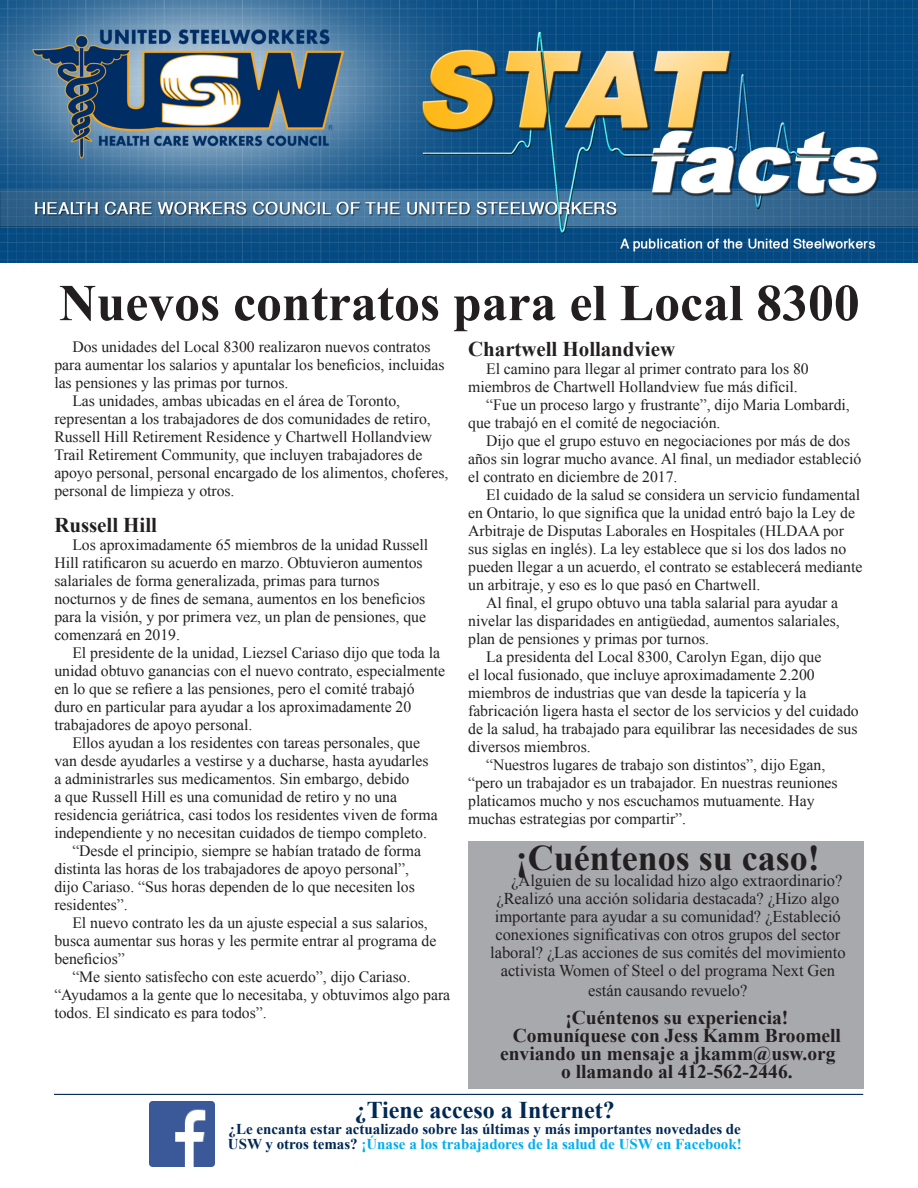
<style>
.page{position:relative;width:918px;height:1188px;background:#fff}
.page>*{position:absolute;margin:0;border:0;box-sizing:border-box;transform-origin:0 0}
.t1{font:700 51.75px "Times New Roman";color:#231f20}
.t2{font:700 36px "Times New Roman";color:#231f20}
.t3{font:700 24px "Times New Roman";color:#002855}
.t4{font:700 21px "Times New Roman";letter-spacing:-.005em;color:#231f20}
.t5{font:700 19.5px/18px "Times New Roman";letter-spacing:-.005em;color:#231f20;text-align:right}
.t6{font:16.5px "Times New Roman";letter-spacing:-.005em;color:#231f20}
.t7{font:15.75px/18px "Times New Roman";letter-spacing:-.005em;color:#231f20}
.t8{font:700 15px/15.8px "Times New Roman";color:#002855}
.s1{color:#00aeef}
</style>
<div class="page">
<img style="left:1px;top:0;width:917px;height:262px">
<hr style="left:54px;top:1094px;width:809px;height:1px;background:#002855">
<img style="left:150px;top:1102px;width:65px;height:64px">
<div style="left:469px;top:841px;width:395px;height:247px;background:#a8a9ad"></div>
<p class="t1" style="left:59px;top:267px;width:802px">Nuevos contratos para el Local 8300</p>
<p class="t7" style="left:54px;top:338px;width:392px;text-indent:18px">Dos unidades del Local 8300 realizaron nuevos contratos para aumentar los salarios y apuntalar los beneficios, incluidas las pensiones y las primas por turnos.</p>
<p class="t7" style="left:54px;top:392px;width:395px;text-indent:18px">Las unidades, ambas ubicadas en el área de Toronto, representan a los trabajadores de dos comunidades de retiro, Russell Hill Retirement Residence y Chartwell Hollandview Trail Retirement Community, que incluyen trabajadores de apoyo personal, personal encargado de los alimentos, choferes, personal de limpieza y otros.</p>
<p class="t4" style="left:54px;top:511px;width:104px">Russell Hill</p>
<p class="t7" style="left:54px;top:536px;width:375px;text-indent:18px">Los aproximadamente 65 miembros de la unidad Russell Hill ratificaron su acuerdo en marzo. Obtuvieron aumentos salariales de forma generalizada, primas para turnos nocturnos y de fines de semana, aumentos en los beneficios para la visión, y por primera vez, un plan de pensiones, que comenzará en 2019.</p>
<p class="t7" style="left:54px;top:644px;width:392px;text-indent:18px">El presidente de la unidad, Liezsel Cariaso dijo que toda la unidad obtuvo ganancias con el nuevo contrato, especialmente en lo que se refiere a las pensiones, pero el comité trabajó duro en particular para ayudar a los aproximadamente 20 trabajadores de apoyo personal.</p>
<p class="t7" style="left:54px;top:734px;width:385px;text-indent:18px">Ellos ayudan a los residentes con tareas personales, que van desde ayudarles a vestirse y a ducharse, hasta ayudarles a administrarles sus medicamentos. Sin embargo, debido<br>a que Russell Hill es una comunidad de retiro y no una residencia geriátrica, casi todos los residentes viven de forma independiente y no necesitan cuidados de tiempo completo.</p>
<p class="t7" style="left:54px;top:842px;width:368px;text-indent:18px">“Desde el principio, siempre se habían tratado de forma distinta las horas de los trabajadores de apoyo personal”, dijo Cariaso. “Sus horas dependen de lo que necesiten los residentes”.</p>
<p class="t7" style="left:54px;top:914px;width:384px;text-indent:18px">El nuevo contrato les da un ajuste especial a sus salarios, busca aumentar sus horas y les permite entrar al programa de beneficios”</p>
<p class="t7" style="left:54px;top:968px;width:397px;text-indent:18px">“Me siento satisfecho con este acuerdo”, dijo Cariaso. “Ayudamos a la gente que lo necesitaba, y obtuvimos algo para todos. El sindicato es para todos”.</p>
<p class="t4" style="left:468px;top:334px;width:208px">Chartwell Hollandview</p>
<p class="t7" style="left:468px;top:359px;width:342px;text-indent:18px">El camino para llegar al primer contrato para los 80 miembros de Chartwell Hollandview fue más difícil.</p>
<p class="t7" style="left:468px;top:395px;width:383px;text-indent:18px">“Fue un proceso largo y frustrante”, dijo Maria Lombardi, que trabajó en el comité de negociación.</p>
<p class="t7" style="left:468px;top:431px;width:395px;text-indent:18px">Dijo que el grupo estuvo en negociaciones por más de dos años sin lograr mucho avance. Al final, un mediador estableció el contrato en diciembre de 2017.</p>
<p class="t7" style="left:468px;top:485px;width:396px;text-indent:18px">El cuidado de la salud se considera un servicio fundamental en Ontario, lo que significa que la unidad entró bajo la Ley de Arbitraje de Disputas Laborales en Hospitales (HLDAA por sus siglas en inglés). La ley establece que si los dos lados no pueden llegar a un acuerdo, el contrato se establecerá mediante un arbitraje, y eso es lo que pasó en Chartwell.</p>
<p class="t7" style="left:468px;top:593px;width:373px;text-align:justify;text-indent:18px">Al final, el grupo obtuvo una tabla salarial para ayudar a nivelar las disparidades en antigüedad, aumentos salariales, plan de pensiones y primas por turnos.</p>
<p class="t7" style="left:468px;top:647px;width:392px;text-indent:18px">La presidenta del Local 8300, Carolyn Egan, dijo que<br>el local fusionado, que incluye aproximadamente 2.200 miembros de industrias que van desde la tapicería y la fabricación ligera hasta el sector de los servicios y del cuidado de la salud, ha trabajado para equilibrar las necesidades de sus diversos miembros.</p>
<p class="t7" style="left:468px;top:755px;width:371px;text-indent:18px">“Nuestros lugares de trabajo son distintos”, dijo Egan, “pero un trabajador es un trabajador. En nuestras reuniones platicamos mucho y nos escuchamos mutuamente. Hay muchas estrategias por compartir”.</p>
<p class="t2" style="left:516px;top:833px;width:305px">¡Cuéntenos su caso!</p>
<p class="t6" style="left:511px;top:869px;width:333px">¿Alguien de su localidad hizo algo extraordinario?</p>
<p class="t6" style="left:496px;top:887px;width:345px">¿Realizó una acción solidaria destacada? ¿Hizo algo</p>
<p class="t6" style="left:495px;top:905px;width:347px">importante para ayudar a su comunidad? ¿Estableció</p>
<p class="t6" style="left:495px;top:923px;width:346px">conexiones significativas con otros grupos del sector</p>
<p class="t6" style="left:490px;top:941px;width:357px">laboral? ¿Las acciones de sus comités del movimiento</p>
<p class="t6" style="left:501px;top:959px;width:336px">activista Women of Steel o del programa Next Gen</p>
<p class="t6" style="left:588px;top:979px;width:161px">están causando revuelo?</p>
<p class="t5" style="left:565px;top:1008px;width:224px">¡Cuéntenos su experiencia!</p>
<p class="t5" style="left:500px;top:1026px;width:342px">Comuníquese con Jess Kamm Broomell enviando un mensaje a jkamm@usw.org</p>
<p class="t5" style="left:561px;top:1062px;width:233px">o llamando al 412-562-2446.</p>
<p class="t3" style="left:355px;top:1093px;width:262px">¿Tiene acceso a Internet?</p>
<p class="t8" style="left:228px;top:1120px;width:515px">¿Le encanta estar actualizado sobre las últimas y más importantes novedades de<br>USW y otros temas? <span class="s1">¡Únase a los trabajadores de la salud de USW en Facebook!</span></p>
</div>
